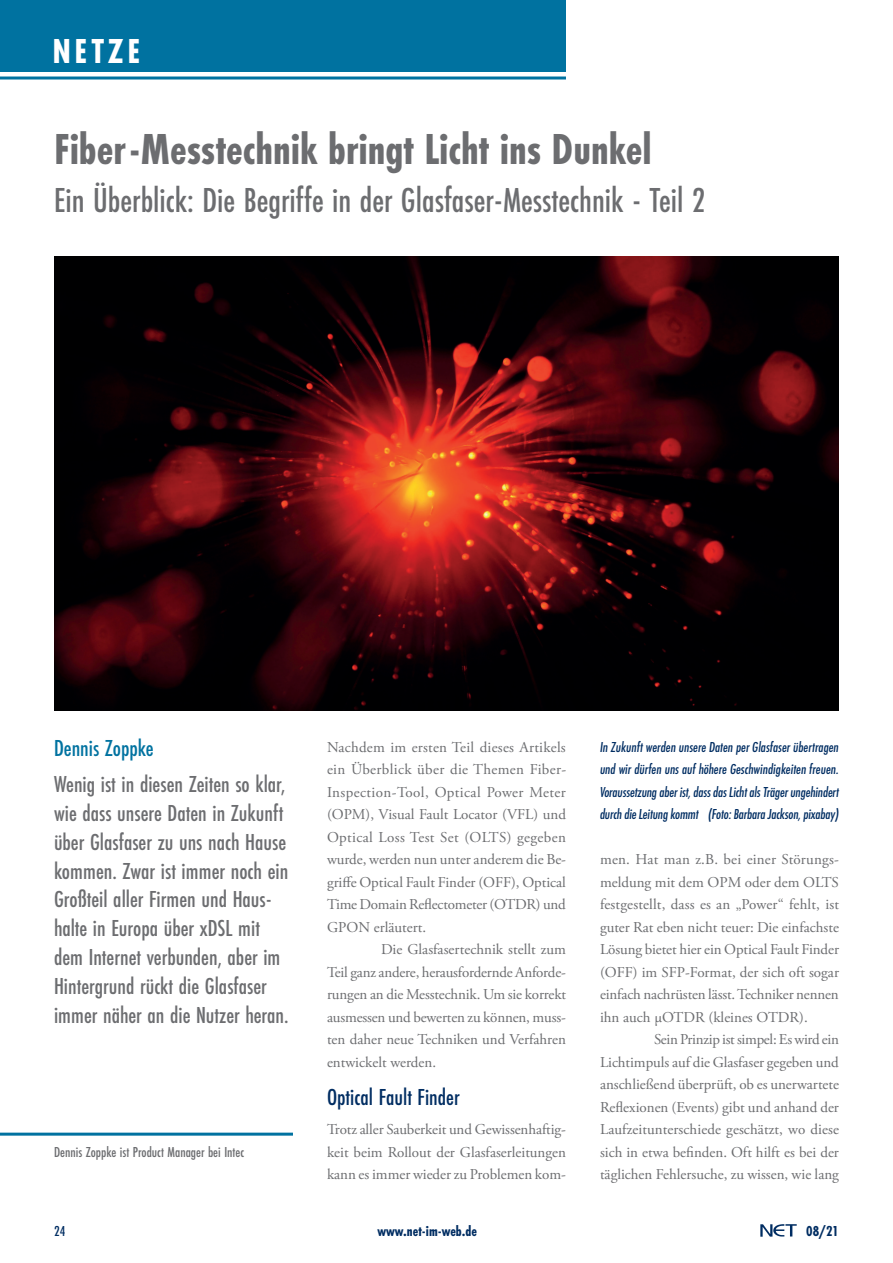
<style>
.page{position:relative;width:893px;height:1263px;background:#fff}
.page>*{position:absolute;margin:0;border:0;box-sizing:border-box;transform-origin:0 0}
.t1{font:700 45px "Futura PT Cond";color:#6c6d70}
.t2{font:500 36px "Futura PT Cond";color:#6c6d70}
.t3{font:700 36px "Futura PT Cond";letter-spacing:.1em;color:#fff}
.t4{font:500 24px/28.8px "Futura PT Cond";color:#6c6d70}
.t5{font:500 24px "Futura PT Cond";color:#002d62}
.t6{font:500 24px "Futura PT Cond";color:#0072a0}
.t7{font:15px/22.5px "Adobe Garamond Pro";color:#6c6d70;text-align:justify}
.t8{font:italic 500 15px/22.5px "Futura PT Cond";letter-spacing:-.01em;color:#002d62;text-align:justify}
.t9{font:500 15px "Futura PT Cond";color:#6c6d70}
.t10{font:700 15px "Futura PT Cond";color:#002d62}
.t11{font:500 15px "Futura PT Cond";color:#002d62}
</style>
<div class="page">
<img style="left:760px;top:1225px;width:36px;height:12px">
<hr style="left:0;top:77px;width:566px;height:3px;background:#0072a0">
<div style="left:0;top:0;width:566px;height:71px;background:#0072a0"></div>
<hr style="left:0;top:1133px;width:293px;height:3px;background:#0072a0">
<img style="left:54px;top:256px;width:785px;height:455px">
<h2 class="t3" style="left:52px;top:30px;width:89px">NETZE</h2>
<h1 class="t1" style="left:54px;top:123px;width:599px">Fiber-Messtechnik bringt Licht ins Dunkel</h1>
<h2 class="t2" style="left:54px;top:179px;width:653px">Ein Überblick: Die Begriffe in der Glasfaser-Messtechnik - Teil 2</h2>
<h3 class="t6" style="left:54px;top:734px;width:101px">Dennis Zoppke</h3>
<p class="t4" style="left:54px;top:770px;width:236px">Wenig ist in diesen Zeiten so klar, wie dass unsere Daten in Zukunft über Glasfaser zu uns nach Hause kommen. Zwar ist immer noch ein<br>Großteil aller Firmen und Haus&shy;halte in Europa über xDSL mit dem Internet verbunden, aber im<br>Hintergrund rückt die Glasfaser immer näher an die Nutzer heran.</p>
<p class="t9" style="left:54px;top:1143px;width:192px">Dennis Zoppke ist Product Manager bei Intec</p>
<p class="t7" style="left:327px;top:736px;width:241px">Nachdem im ersten Teil dieses Artikels ein Überblick über die Themen Fiber-Inspection-Tool, Optical Power Meter (OPM), Visual Fault Locator (VFL) und Optical Loss Test Set (OLTS) gegeben wurde, werden nun unter anderem die Be&shy;griffe Optical Fault Finder (OFF), Optical Time Domain Reflectometer (OTDR) und GPON erläutert.</p>
<p class="t7" style="left:327px;top:939px;width:241px;text-indent:54px">Die Glasfasertechnik stellt zum Teil ganz andere, herausfordernde Anforde&shy;rungen an die Messtechnik. Um sie korrekt ausmessen und bewerten zu können, muss&shy;ten daher neue Techniken und Verfahren entwickelt werden.</p>
<h3 class="t5" style="left:327px;top:1082px;width:134px">Optical Fault Finder</h3>
<p class="t7" style="left:327px;top:1119px;width:240px">Trotz aller Sauberkeit und Gewissenhaftig&shy;keit beim Rollout der Glasfaserleitungen kann es immer wieder zu Problemen kom-</p>
<p class="t8" style="left:600px;top:735px;width:241px">In Zukunft werden unsere Daten per Glasfaser übertragen und wir dürfen uns auf höhere Geschwindigkeiten freuen.<br>Voraussetzung aber ist, dass das Licht als Träger ungehindert durch die Leitung kommt (Foto: Barbara Jackson, pixabay)</p>
<p class="t7" style="left:600px;top:849px;width:240px">men. Hat man z.B. bei einer Störungs&shy;meldung mit dem OPM oder dem OLTS festgestellt, dass es an „Power“ fehlt, ist guter Rat eben nicht teuer: Die einfachste Lösung bietet hier ein Optical Fault Finder (OFF) im SFP-Format, der sich oft sogar einfach nachrüsten lässt. Techniker nennen ihn auch µOTDR (kleines OTDR).</p>
<p class="t7" style="left:600px;top:1029px;width:241px;text-indent:54px">Sein Prinzip ist simpel: Es wird ein Lichtimpuls auf die Glasfaser gegeben und anschließend überprüft, ob es unerwartete Reflexionen (Events) gibt und anhand der Laufzeitunterschiede geschätzt, wo diese sich in etwa befinden. Oft hilft es bei der täglichen Fehlersuche, zu wissen, wie lang</p>
<p class="t11" style="left:54px;top:1222px;width:13px">24</p>
<p class="t10" style="left:377px;top:1222px;width:101px">www.net-im-web.de</p>
<p class="t10" style="left:806px;top:1222px;width:34px">08/21</p>
</div>
